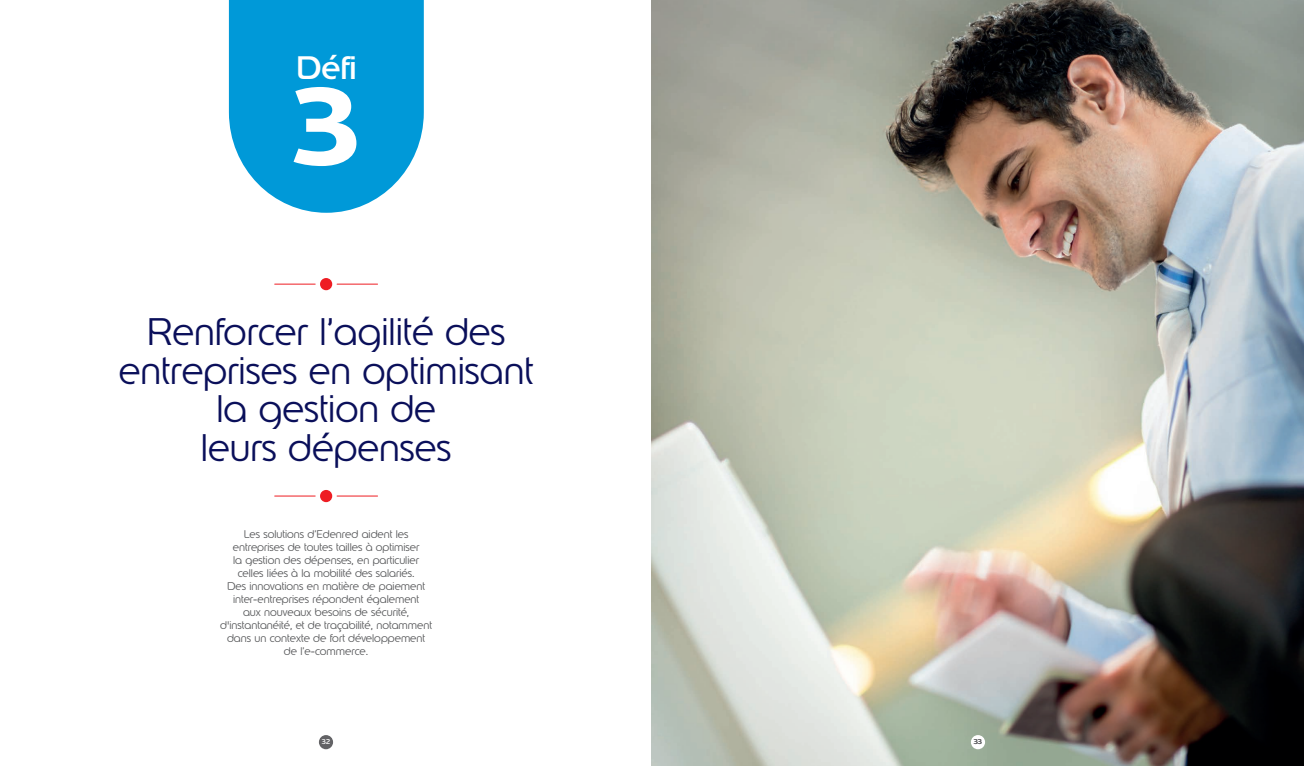
<style>
.page{position:relative;width:1304px;height:766px;background:#fff}
.page>*{position:absolute;margin:0;border:0;box-sizing:border-box;transform-origin:0 0}
.t1{font:700 109px "Edenred";color:#fff}
.t2{font:300 38px/38.5px "Edenred";color:#0a0f5a;text-align:center}
.t3{font:32.2px "Edenred";color:#fff}
.t4{font:300 11px/13px "Edenred";color:#57585a;text-align:center}
.t5{font:7px "Edenred";color:#fff}
.t6{font:7px "Edenred";color:#636366}
</style>
<div class="page">
<img style="left:652px;top:0;width:652px;height:765px">
<div style="left:971px;top:734px;width:14px;height:15px;background:#fff;border-radius:50%"></div>
<svg style="left:229px;top:0;width:195px;height:213px;background:#1aa3dc"></svg>
<hr style="left:275px;top:283px;width:40px;height:1px;background:#ee1d23">
<hr style="left:337px;top:283px;width:41px;height:1px;background:#ee1d23">
<div style="left:320px;top:278px;width:12px;height:12px;background:#ee1d23;border-radius:50%"></div>
<hr style="left:275px;top:495px;width:40px;height:1px;background:#ee1d23">
<hr style="left:337px;top:495px;width:41px;height:1px;background:#ee1d23">
<div style="left:320px;top:490px;width:12px;height:12px;background:#ee1d23;border-radius:50%"></div>
<div style="left:319px;top:734px;width:14px;height:15px;background:#636366;border-radius:50%"></div>
<h3 class="t3" style="left:296px;top:45px;width:62px">Défi</h3>
<h1 class="t1" style="left:292px;top:52px;width:70px">3</h1>
<h2 class="t2" style="left:119px;top:312px;width:416px">Renforcer l’agilité des entreprises en optimisant la gestion de<br>leurs dépenses</h2>
<p class="t4" style="left:220px;top:527px;width:213px">Les solutions d’Edenred aident les entreprises de toutes tailles à optimiser<br>la gestion des dépenses, en particulier celles liées à la mobilité des salariés.<br>Des innovations en matière de paiement inter-entreprises répondent également<br>aux nouveaux besoins de sécurité, d'instantanéité, et de traçabilité, notamment dans un contexte de fort développement de l’e-commerce.</p>
<p class="t5" style="left:322px;top:737px;width:10px">32</p>
<p class="t6" style="left:974px;top:737px;width:10px">33</p>
</div>
